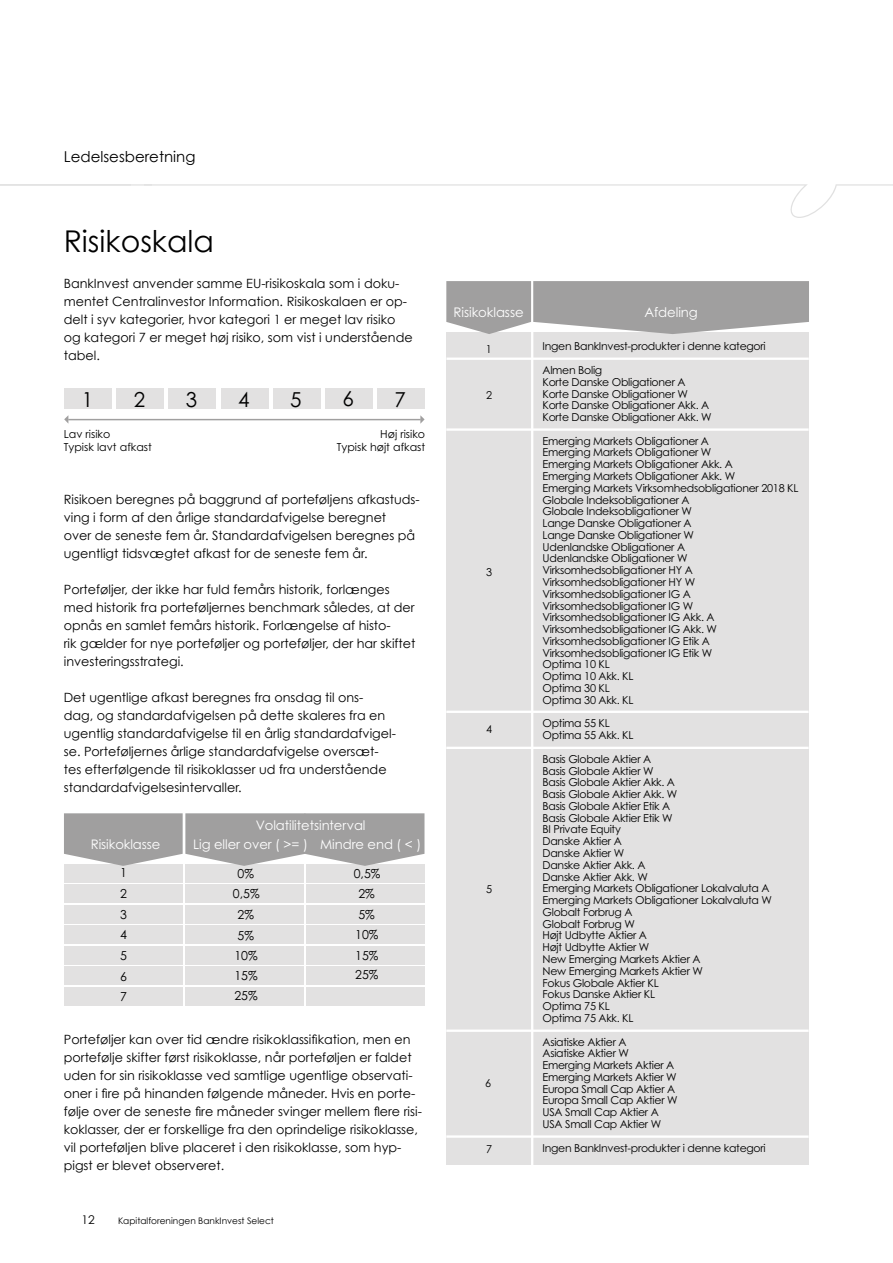
<style>
.page{position:relative;width:893px;height:1263px;background:#fff}
.page>*{position:absolute;margin:0;border:0;box-sizing:border-box;transform-origin:0 0}
.t1{font:30px "Century Gothic";color:#000}
.t2{font:20.7px "Century Gothic";color:#000}
.t3{font:15px "Century Gothic";color:#000}
.t4{font:13.95px "Century Gothic";letter-spacing:-.005em;color:#000}
.t5{font:13.2px/17px "Century Gothic";letter-spacing:-.005em;color:#000}
.t6{font:13.2px "Century Gothic";letter-spacing:-.005em;color:#fff}
.t7{font:12.75px/18px "Century Gothic";color:#000}
.t8{font:12.45px/20.5px "Century Gothic";color:#000;text-align:center}
.t9{font:12px "Century Gothic";color:#000}
.t10{font:11.1px/13.2px "Century Gothic";color:#000}
.t11{font:10.95px/11.9px "Century Gothic";letter-spacing:-.025em;color:#000}
.t12{font:9.3px/11.1px "Century Gothic";color:#000}
.t13{font:9px "Century Gothic";color:#000}
</style>
<div class="page">
<svg style="left:0;top:184px;width:893px;height:34px"></svg>
<div style="left:446px;top:332px;width:363px;height:833px;background:#e2e1e1"></div>
<svg style="left:446px;top:281px;width:363px;height:53px;background:#aaa9a9"></svg>
<hr style="left:531px;top:327px;width:2px;height:839px;background:#fff">
<hr style="left:446px;top:358px;width:363px;height:2px;background:#fff">
<hr style="left:446px;top:711px;width:363px;height:2px;background:#fff">
<hr style="left:446px;top:747px;width:363px;height:2px;background:#fff">
<hr style="left:446px;top:1029px;width:363px;height:3px;background:#fff">
<hr style="left:446px;top:428px;width:363px;height:3px;background:#fff">
<hr style="left:446px;top:1135px;width:363px;height:3px;background:#fff">
<svg style="left:64px;top:416px;width:4px;height:7px"></svg>
<svg style="left:420px;top:415px;width:5px;height:9px"></svg>
<div style="left:64px;top:388px;width:48px;height:21px;background:#e2e1e1"></div>
<div style="left:116px;top:388px;width:48px;height:21px;background:#e2e1e1"></div>
<div style="left:221px;top:388px;width:48px;height:21px;background:#e2e1e1"></div>
<div style="left:168px;top:388px;width:48px;height:21px;background:#e2e1e1"></div>
<div style="left:273px;top:388px;width:48px;height:21px;background:#e2e1e1"></div>
<div style="left:377px;top:388px;width:48px;height:21px;background:#e2e1e1"></div>
<div style="left:325px;top:388px;width:48px;height:21px;background:#e2e1e1"></div>
<hr style="left:68px;top:419px;width:353px;height:1px;background:#a09f9f">
<div style="left:185px;top:884px;width:118px;height:19px;background:#e2e1e1"></div>
<div style="left:185px;top:905px;width:118px;height:18px;background:#e2e1e1"></div>
<div style="left:185px;top:925px;width:118px;height:19px;background:#e2e1e1"></div>
<div style="left:185px;top:946px;width:118px;height:18px;background:#e2e1e1"></div>
<div style="left:185px;top:967px;width:118px;height:18px;background:#e2e1e1"></div>
<div style="left:185px;top:987px;width:118px;height:18px;background:#e2e1e1"></div>
<div style="left:185px;top:864px;width:118px;height:18px;background:#e2e1e1"></div>
<div style="left:306px;top:884px;width:118px;height:19px;background:#e2e1e1"></div>
<div style="left:306px;top:905px;width:118px;height:18px;background:#e2e1e1"></div>
<div style="left:306px;top:925px;width:118px;height:19px;background:#e2e1e1"></div>
<div style="left:306px;top:946px;width:118px;height:18px;background:#e2e1e1"></div>
<div style="left:306px;top:966px;width:118px;height:19px;background:#e2e1e1"></div>
<div style="left:306px;top:987px;width:118px;height:18px;background:#e2e1e1"></div>
<div style="left:306px;top:864px;width:118px;height:18px;background:#e2e1e1"></div>
<div style="left:64px;top:884px;width:118px;height:19px;background:#e2e1e1"></div>
<div style="left:64px;top:905px;width:118px;height:18px;background:#e2e1e1"></div>
<div style="left:64px;top:925px;width:118px;height:19px;background:#e2e1e1"></div>
<div style="left:64px;top:946px;width:118px;height:18px;background:#e2e1e1"></div>
<div style="left:64px;top:966px;width:118px;height:19px;background:#e2e1e1"></div>
<div style="left:64px;top:987px;width:119px;height:18px;background:#e2e1e1"></div>
<div style="left:64px;top:864px;width:118px;height:18px;background:#e2e1e1"></div>
<svg style="left:64px;top:813px;width:360px;height:53px;background:#abaaaa"></svg>
<h3 class="t3" style="left:64px;top:147px;width:133px">Ledelsesberetning</h3>
<h1 class="t1" style="left:64px;top:223px;width:152px">Risikoskala</h1>
<p class="t7" style="left:64px;top:274px;width:350px">BankInvest anvender samme EU-risikoskala som i doku&shy;mentet Centralinvestor Information. Risikoskalaen er op&shy;delt i syv kategorier, hvor kategori 1 er meget lav risiko og kategori 7 er meget høj risiko, som vist i understående tabel.</p>
<p class="t5" style="left:174px;top:276px;width:199px">Optima 55 Akk. KL<br>Virksomhedsobligationer HY KL*</p>
<h2 class="t2" style="left:82px;top:387px;width:13px">1</h2>
<h2 class="t2" style="left:134px;top:387px;width:13px">2</h2>
<h2 class="t2" style="left:186px;top:386px;width:13px">3</h2>
<h2 class="t2" style="left:238px;top:387px;width:13px">4</h2>
<h2 class="t2" style="left:290px;top:386px;width:13px">5</h2>
<h2 class="t2" style="left:342px;top:386px;width:13px">6</h2>
<h2 class="t2" style="left:394px;top:386px;width:13px">7</h2>
<p class="t10" style="left:64px;top:427px;width:90px">Lav risiko<br>Typisk lavt afkast</p>
<p class="t10" style="left:337px;top:427px;width:90px;text-align:right">Høj risiko<br>Typisk højt afkast</p>
<p class="t7" style="left:64px;top:490px;width:357px">Risikoen beregnes på baggrund af porteføljens afkastuds&shy;ving i form af den årlige standardafvigelse beregnet<br>over de seneste fem år. Standardafvigelsen beregnes på ugentligt tidsvægtet afkast for de seneste fem år.</p>
<p class="t7" style="left:64px;top:580px;width:353px">Porteføljer, der ikke har fuld femårs historik, forlænges med historik fra porteføljernes benchmark således, at der opnås en samlet femårs historik. Forlængelse af histo-<br>rik gælder for nye porteføljer og porteføljer, der har skiftet investeringsstrategi.</p>
<p class="t7" style="left:64px;top:688px;width:334px">Det ugentlige afkast beregnes fra onsdag til ons&shy;dag, og standardafvigelsen på dette skaleres fra en ugentlig standardafvigelse til en årlig standardafvigel&shy;se. Porteføljernes årlige standardafvigelse oversæt&shy;tes efterfølgende til risikoklasser ud fra understående standardafvigelsesintervaller.</p>
<p class="t5" style="left:175px;top:515px;width:171px">Asiatiske Aktier KL<br>Basis Globale Aktier Akk. KL<br>BI Private Equity*</p>
<p class="t5" style="left:175px;top:583px;width:170px">Danske Aktier Akk. KL<br>Emerging Markets Aktier KL<br>Europa Small Cap Aktier KL<br>USA Small Cap Aktier KL</p>
<p class="t5" style="left:106px;top:575px;width:9px">6</p>
<p class="t5" style="left:108px;top:689px;width:9px">7</p>
<p class="t4" style="left:175px;top:697px;width:57px">kategori</p>
<p class="t12" style="left:64px;top:729px;width:318px">* Afdelingen har skiftet risikoklasse primo 2017. Se nærmere i afelingens beretning.</p>
<p class="t6" style="left:91px;top:836px;width:71px">Risikoklasse</p>
<p class="t8" style="left:120px;top:862px;width:8px;text-align:justify">1<br>2<br>3<br>4<br>5<br>6<br>7</p>
<p class="t6" style="left:256px;top:817px;width:111px">Volatilitetsinterval</p>
<p class="t6" style="left:193px;top:836px;width:116px">Lig eller over ( &gt;= )</p>
<p class="t8" style="left:233px;top:863px;width:28px">0%<br>0,5%<br>2%<br>5%<br>10%<br>15%<br>25%</p>
<p class="t6" style="left:320px;top:836px;width:102px">Mindre end ( &lt; )</p>
<p class="t8" style="left:354px;top:863px;width:28px;text-align:left">0,5%<br>2%<br>5%<br>10%<br>15%</p>
<p class="t8" style="left:355px;top:964px;width:25px">25%</p>
<p class="t7" style="left:64px;top:1030px;width:360px">Porteføljer kan over tid ændre risikoklassifikation, men en portefølje skifter først risikoklasse, når porteføljen er faldet uden for sin risikoklasse ved samtlige ugentlige observati&shy;oner i fire på hinanden følgende måneder. Hvis en porte&shy;følje over de seneste fire måneder svinger mellem flere risi&shy;koklasser, der er forskellige fra den oprindelige risikoklasse, vil porteføljen blive placeret i den risikoklasse, som hyp&shy;pigst er blevet observeret.</p>
<p class="t9" style="left:82px;top:1212px;width:15px">12</p>
<p class="t13" style="left:118px;top:1215px;width:157px">Kapitalforeningen BankInvest Select</p>
<p class="t6" style="left:454px;top:304px;width:72px">Risikoklasse</p>
<p class="t11" style="left:486px;top:343px;width:8px">1</p>
<p class="t11" style="left:486px;top:389px;width:8px">2</p>
<p class="t11" style="left:486px;top:566px;width:8px">3</p>
<p class="t11" style="left:486px;top:723px;width:8px">4</p>
<p class="t11" style="left:486px;top:882px;width:8px">5</p>
<p class="t11" style="left:485px;top:1077px;width:8px">6</p>
<p class="t11" style="left:486px;top:1143px;width:8px">7</p>
<p class="t6" style="left:644px;top:304px;width:55px">Afdeling</p>
<p class="t11" style="left:543px;top:334px;width:225px;line-height:23.5px">Ingen BankInvest-produkter i denne kategori<br>Almen Bolig</p>
<p class="t11" style="left:543px;top:376px;width:171px">Korte Danske Obligationer A<br>Korte Danske Obligationer W<br>Korte Danske Obligationer Akk. A<br>Korte Danske Obligationer Akk. W</p>
<p class="t11" style="left:543px;top:435px;width:257px">Emerging Markets Obligationer A<br>Emerging Markets Obligationer W<br>Emerging Markets Obligationer Akk. A<br>Emerging Markets Obligationer Akk. W<br>Emerging Markets Virksomhedsobligationer 2018 KL<br>Globale Indeksobligationer A<br>Globale Indeksobligationer W<br>Lange Danske Obligationer A<br>Lange Danske Obligationer W<br>Udenlandske Obligationer A<br>Udenlandske Obligationer W<br>Virksomhedsobligationer HY A<br>Virksomhedsobligationer HY W<br>Virksomhedsobligationer IG A<br>Virksomhedsobligationer IG W<br>Virksomhedsobligationer IG Akk. A<br>Virksomhedsobligationer IG Akk. W<br>Virksomhedsobligationer IG Etik A<br>Virksomhedsobligationer IG Etik W<br>Optima 10 KL<br>Optima 10 Akk. KL<br>Optima 30 KL<br>Optima 30 Akk. KL</p>
<p class="t11" style="left:543px;top:717px;width:92px">Optima 55 KL<br>Optima 55 Akk. KL</p>
<p class="t11" style="left:543px;top:753px;width:231px">Basis Globale Aktier A<br>Basis Globale Aktier W<br>Basis Globale Aktier Akk. A<br>Basis Globale Aktier Akk. W<br>Basis Globale Aktier Etik A<br>Basis Globale Aktier Etik W<br>BI Private Equity<br>Danske Aktier A<br>Danske Aktier W<br>Danske Aktier Akk. A<br>Danske Aktier Akk. W<br>Emerging Markets Obligationer Lokalvaluta A<br>Emerging Markets Obligationer Lokalvaluta W<br>Globalt Forbrug A<br>Globalt Forbrug W<br>Højt Udbytte Aktier A<br>Højt Udbytte Aktier W<br>New Emerging Markets Aktier A<br>New Emerging Markets Aktier W<br>Fokus Globale Aktier KL<br>Fokus Danske Aktier KL<br>Optima 75 KL<br>Optima 75 Akk. KL</p>
<p class="t11" style="left:543px;top:1035px;width:136px">Asiatiske Aktier A<br>Asiatiske Aktier W<br>Emerging Markets Aktier A<br>Emerging Markets Aktier W<br>Europa Small Cap Aktier A<br>Europa Small Cap Aktier W<br>USA Small Cap Aktier A<br>USA Small Cap Aktier W</p>
<p class="t11" style="left:543px;top:1141px;width:225px">Ingen BankInvest-produkter i denne kategori</p>
</div>
